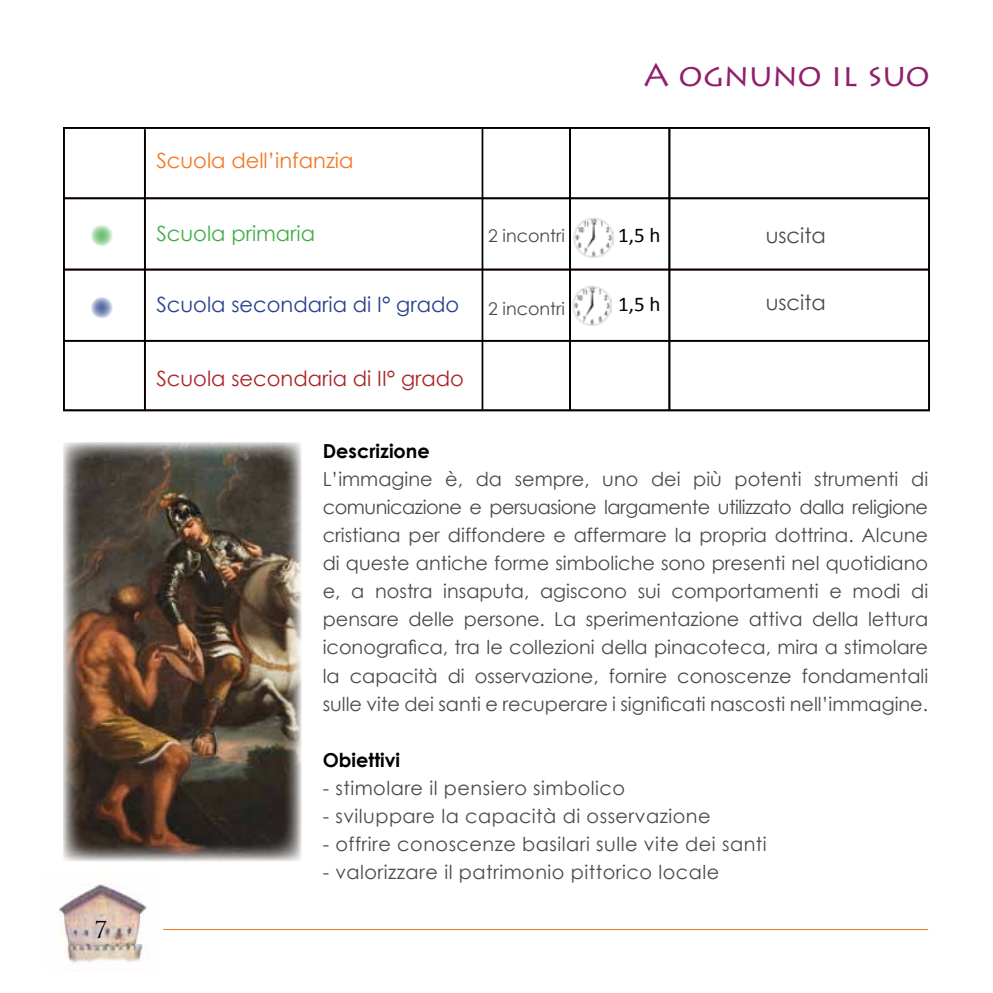
<style>
.page{position:relative;width:993px;height:993px;background:#fff}
.page>*{position:absolute;margin:0;border:0;box-sizing:border-box;transform-origin:0 0}
.t1{font:31.5px "Lithos Pro";color:#911f6c}
.t2{font:22.75px "Trajan Pro";color:#000}
.t3{font:21px "Century Gothic";color:#a82428}
.t4{font:21px "Century Gothic";color:#25408f}
.t5{font:21px "Century Gothic";color:#f47721}
.t6{font:21px "Century Gothic";color:#41ad49}
.t7{font:21px "Century Gothic";color:#4a4a4d}
.t8{font:21px "Calibri";color:#000}
.t9{font:19.25px/28px "Century Gothic";letter-spacing:.025em;color:#4a4a4d;text-align:justify}
.t10{font:700 19.25px "Century Gothic";color:#000}
.t11{font:17.5px "Century Gothic";color:#4a4a4d}
</style>
<div class="page">
<hr style="left:163px;top:928px;width:764px;height:1px;background:#f47721">
<img style="left:59px;top:884px;width:90px;height:87px">
<hr style="left:481px;top:127px;width:2px;height:282px;background:#000">
<div style="left:63px;top:127px;width:866px;height:284px;border:2px solid #000"></div>
<hr style="left:144px;top:129px;width:2px;height:281px;background:#000">
<hr style="left:569px;top:128px;width:1px;height:282px;background:#000">
<hr style="left:668px;top:127px;width:2px;height:282px;background:#000">
<hr style="left:63px;top:197px;width:866px;height:2px;background:#000">
<hr style="left:63px;top:268px;width:866px;height:2px;background:#000">
<hr style="left:63px;top:340px;width:866px;height:1px;background:#000">
<img style="left:573px;top:218px;width:40px;height:39px">
<svg style="left:101px;top:225px;width:2px;height:21px"></svg>
<svg style="left:101px;top:297px;width:2px;height:21px"></svg>
<img style="left:572px;top:285px;width:39px;height:40px">
<img style="left:63px;top:442px;width:238px;height:418px">
<p class="t2" style="left:94px;top:915px;width:14px">7</p>
<p class="t5" style="left:156px;top:146px;width:198px">Scuola dell’infanzia</p>
<p class="t6" style="left:156px;top:219px;width:160px">Scuola primaria</p>
<p class="t4" style="left:156px;top:290px;width:304px">Scuola secondaria di I° grado</p>
<p class="t3" style="left:156px;top:364px;width:309px">Scuola secondaria di II° grado</p>
<p class="t11" style="left:488px;top:223px;width:78px">2 incontri</p>
<p class="t11" style="left:488px;top:296px;width:78px">2 incontri</p>
<h1 class="t1" style="left:643px;top:57px;width:287px">A ognuno il suo</h1>
<p class="t8" style="left:618px;top:222px;width:44px">1,5 h</p>
<p class="t8" style="left:618px;top:291px;width:44px">1,5 h</p>
<p class="t7" style="left:765px;top:220px;width:62px">uscita</p>
<p class="t7" style="left:765px;top:287px;width:62px">uscita</p>
<p class="t10" style="left:322px;top:436px;width:109px">Descrizione</p>
<p class="t9" style="left:322px;top:465px;width:606px">L’immagine è, da sempre, uno dei più potenti strumenti di comunicazione e persuasione largamente utilizzato dalla religione cristiana per diffondere e affermare la propria dottrina. Alcune di queste antiche forme simboliche sono presenti nel quotidiano e, a nostra insaputa, agiscono sui comportamenti e modi di pensare delle persone. La sperimentazione attiva della lettura iconografica, tra le collezioni della pinacoteca, mira a stimolare la capacità di osservazione, fornire conoscenze fondamentali sulle vite dei santi e recuperare i significati nascosti nell’immagine.</p>
<p class="t10" style="left:322px;top:745px;width:79px">Obiettivi</p>
<p class="t9" style="left:322px;top:773px;width:304px">- stimolare il pensiero simbolico</p>
<p class="t9" style="left:322px;top:801px;width:389px">- sviluppare la capacità di osservazione</p>
<p class="t9" style="left:322px;top:829px;width:445px">- offrire conoscenze basilari sulle vite dei santi</p>
<p class="t9" style="left:322px;top:857px;width:398px">- valorizzare il patrimonio pittorico locale</p>
</div>
